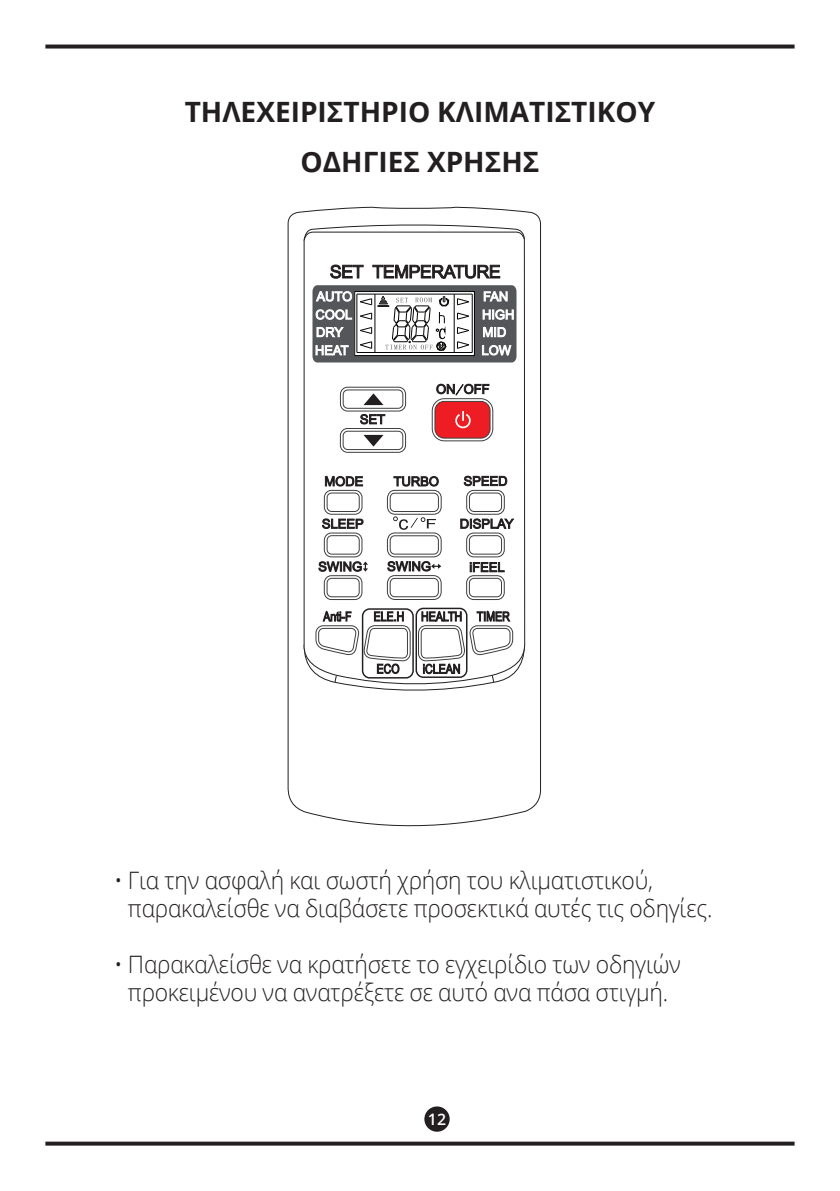
<style>
.page{position:relative;width:840px;height:1191px;background:#fff}
.page>*{position:absolute;margin:0;border:0;box-sizing:border-box;transform-origin:0 0}
.t1{font:700 28px/50px "Open Sans";color:#231f20;text-align:center}
.t2{font:300 24px/28px "Open Sans";letter-spacing:-.01em;color:#231f20;scale:.95 1}
.t3{font:600 15.8px "Open Sans";color:#fff}
</style>
<div class="page">
<svg style="left:45px;top:45px;width:749px;height:4px;background:#3c3839"></svg>
<svg style="left:45px;top:1141px;width:749px;height:4px;background:#454142"></svg>
<div style="left:424px;top:1106px;width:25px;height:25px;background:#231f20;border-radius:50%"></div>
<svg style="left:287px;top:207px;width:253px;height:620px"></svg>
<svg style="left:303px;top:223px;width:221px;height:9px"></svg>
<svg style="left:303px;top:232px;width:222px;height:455px"></svg>
<div style="left:340px;top:387px;width:65px;height:24px;border:1px solid #3e3e3f;border-radius:7px"></div>
<div style="left:340px;top:428px;width:65px;height:24px;border:1px solid #3e3e3f;border-radius:7px"></div>
<div style="left:343px;top:390px;width:59px;height:18px;background:#fff;border-radius:5px"></div>
<div style="left:343px;top:390px;width:60px;height:18px;border:1px solid #3e3e3f;border-radius:5px"></div>
<div style="left:343px;top:431px;width:59px;height:18px;background:#fff;border-radius:5px"></div>
<div style="left:343px;top:431px;width:60px;height:19px;border:1px solid #3e3e3f;border-radius:5px"></div>
<div style="left:432px;top:398px;width:60px;height:43px;border:1px solid #3e3e3f;border-radius:12px"></div>
<div style="left:434px;top:401px;width:56px;height:37px;background:#ee1d23;border-radius:9px"></div>
<div style="left:434px;top:401px;width:56px;height:37px;border:1px solid #3e3e3f;border-radius:9px"></div>
<div style="left:324px;top:490px;width:38px;height:24px;border:1px solid #3e3e3f;border-radius:7px"></div>
<div style="left:466px;top:490px;width:38px;height:24px;border:1px solid #3e3e3f;border-radius:7px"></div>
<div style="left:324px;top:533px;width:38px;height:24px;border:1px solid #3e3e3f;border-radius:7px"></div>
<div style="left:466px;top:533px;width:38px;height:24px;border:1px solid #3e3e3f;border-radius:7px"></div>
<div style="left:324px;top:575px;width:38px;height:25px;border:1px solid #3e3e3f;border-radius:7px"></div>
<div style="left:466px;top:575px;width:38px;height:25px;border:1px solid #3e3e3f;border-radius:7px"></div>
<div style="left:327px;top:493px;width:32px;height:18px;background:#fff;border-radius:5px"></div>
<div style="left:327px;top:493px;width:32px;height:19px;border:1px solid #3e3e3f;border-radius:5px"></div>
<div style="left:469px;top:493px;width:32px;height:18px;background:#fff;border-radius:5px"></div>
<div style="left:469px;top:493px;width:32px;height:19px;border:1px solid #3e3e3f;border-radius:5px"></div>
<div style="left:327px;top:535px;width:32px;height:19px;background:#fff;border-radius:5px"></div>
<div style="left:327px;top:535px;width:32px;height:19px;border:1px solid #3e3e3f;border-radius:5px"></div>
<div style="left:469px;top:535px;width:32px;height:19px;background:#fff;border-radius:5px"></div>
<div style="left:469px;top:535px;width:32px;height:19px;border:1px solid #3e3e3f;border-radius:5px"></div>
<div style="left:327px;top:578px;width:32px;height:19px;background:#fff;border-radius:5px"></div>
<div style="left:326px;top:578px;width:33px;height:19px;border:1px solid #3e3e3f;border-radius:5px"></div>
<div style="left:469px;top:578px;width:32px;height:19px;background:#fff;border-radius:5px"></div>
<div style="left:469px;top:578px;width:32px;height:19px;border:1px solid #3e3e3f;border-radius:5px"></div>
<div style="left:387px;top:490px;width:54px;height:24px;border:1px solid #3e3e3f;border-radius:7px"></div>
<div style="left:387px;top:533px;width:54px;height:24px;border:1px solid #3e3e3f;border-radius:7px"></div>
<div style="left:387px;top:575px;width:54px;height:25px;border:1px solid #3e3e3f;border-radius:7px"></div>
<div style="left:390px;top:493px;width:48px;height:18px;background:#fff;border-radius:5px"></div>
<div style="left:390px;top:493px;width:48px;height:19px;border:1px solid #3e3e3f;border-radius:5px"></div>
<div style="left:390px;top:536px;width:48px;height:18px;background:#fff;border-radius:5px"></div>
<div style="left:390px;top:535px;width:48px;height:19px;border:1px solid #3e3e3f;border-radius:5px"></div>
<div style="left:390px;top:578px;width:48px;height:19px;background:#fff;border-radius:5px"></div>
<div style="left:389px;top:578px;width:49px;height:19px;border:1px solid #3e3e3f;border-radius:5px"></div>
<svg style="left:360px;top:414px;width:25px;height:10px"></svg>
<svg style="left:436px;top:384px;width:53px;height:11px"></svg>
<svg style="left:325px;top:475px;width:38px;height:13px"></svg>
<svg style="left:322px;top:518px;width:41px;height:11px"></svg>
<svg style="left:393px;top:476px;width:45px;height:10px"></svg>
<svg style="left:463px;top:476px;width:44px;height:10px"></svg>
<svg style="left:460px;top:518px;width:54px;height:11px"></svg>
<svg style="left:303px;top:608px;width:221px;height:85px"></svg>
<svg style="left:330px;top:264px;width:170px;height:15px"></svg>
<svg style="left:363px;top:393px;width:21px;height:13px"></svg>
<svg style="left:363px;top:434px;width:21px;height:13px"></svg>
<svg style="left:318px;top:560px;width:50px;height:12px"></svg>
<svg style="left:387px;top:561px;width:54px;height:11px"></svg>
<div style="left:361px;top:608px;width:52px;height:70px;border:1px solid #231f20;border-radius:7px"></div>
<svg style="left:455px;top:411px;width:15px;height:17px"></svg>
<svg style="left:393px;top:516px;width:43px;height:14px"></svg>
<div style="left:415px;top:607px;width:52px;height:71px;border:1px solid #231f20;border-radius:7px"></div>
<svg style="left:312px;top:285px;width:204px;height:77px"></svg>
<svg style="left:469px;top:562px;width:35px;height:10px"></svg>
<p class="t1" style="left:185px;top:86px;width:471px">ΤΗΛΕΧΕΙΡΙΣΤΗΡΙΟ ΚΛΙΜΑΤΙΣΤΙΚΟΥ<br>ΟΔΗΓΙΕΣ ΧΡΗΣΗΣ</p>
<p class="t2" style="left:128px;top:865px;width:616px;text-indent:-14px">• Για την ασφαλή και σωστή χρήση του κλιματιστικού, παρακαλείσθε να διαβάσετε προσεκτικά αυτές τις οδηγίες.</p>
<p class="t2" style="left:114px;top:949px;width:597px;text-align:center">• Παρακαλείσθε να κρατήσετε το εγχειρίδιο των οδηγιών προκειμένου να ανατρέξετε σε αυτό ανα πάσα στιγμή.</p>
<p class="t3" style="left:428px;top:1108px;width:20px">12</p>
</div>
